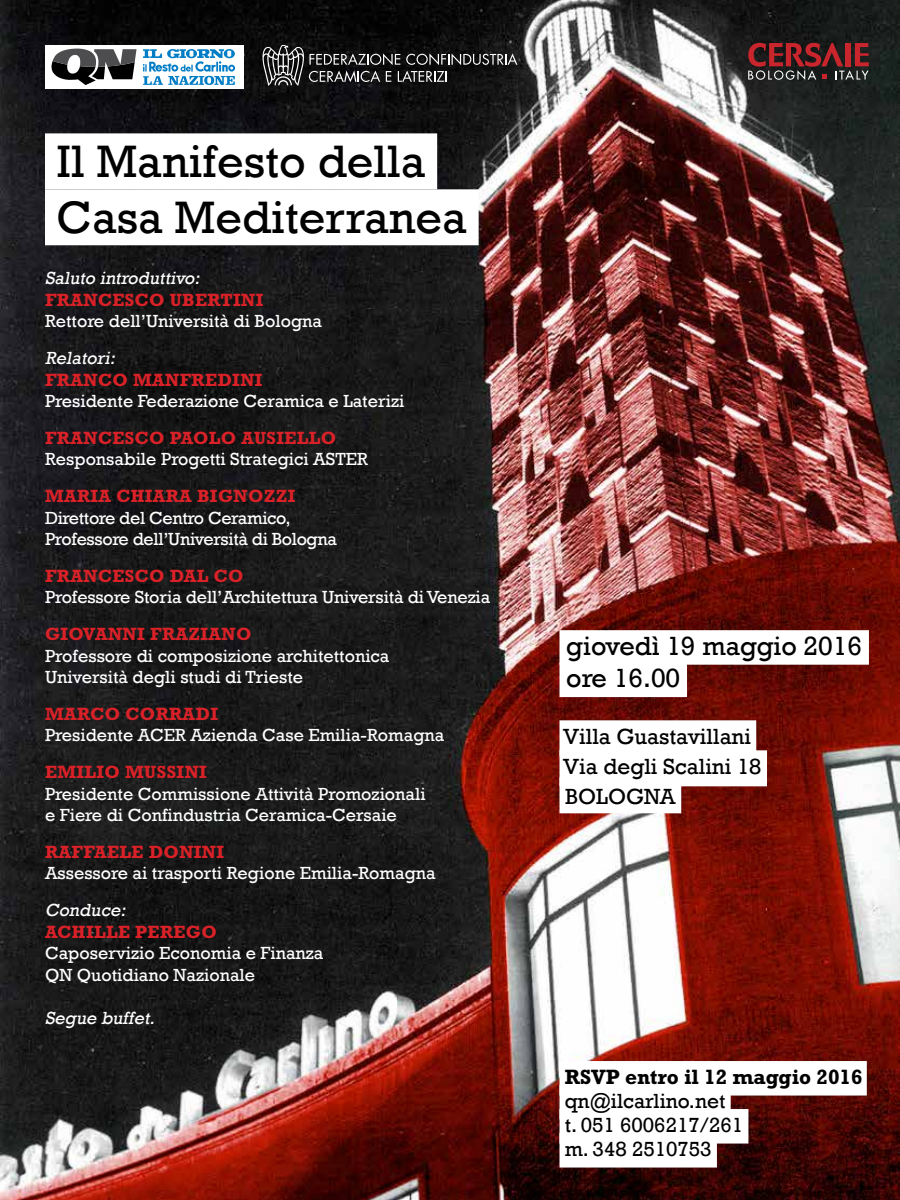
<style>
.page{position:relative;width:900px;height:1200px;background:#fff}
.page>*{position:absolute;margin:0;border:0;box-sizing:border-box;transform-origin:0 0}
.t1{font:46.65px/55.9px "Rockwell";color:#000}
.t2{font:27px/32.4px "Rockwell";color:#000}
.t3{font:22.5px/30px "Rockwell";color:#000}
.t4{font:21px/24px "Rockwell";color:#000}
.t5{font:700 21px "Rockwell";color:#000}
.t6{font:18px/21.6px "Rockwell";color:#fff}
.t7{font:700 18px "Rockwell";letter-spacing:.02em;color:#da2128}
.t8{font:18px/21.6px "Rockwell";letter-spacing:-.02em;color:#fff}
.t9{font:italic 18px "Rockwell";color:#fff}
</style>
<div class="page">
<img style="left:0;top:0;width:900px;height:1200px">
<div style="left:45px;top:133px;width:392px;height:56px;background:#fff"></div>
<div style="left:45px;top:189px;width:434px;height:56px;background:#fff"></div>
<svg style="left:262px;top:45px;width:255px;height:41px;background:#343434"></svg>
<svg style="left:748px;top:43px;width:121px;height:37px;background:#5f2b2d"></svg>
<div style="left:45px;top:45px;width:199px;height:44px;background:#fff"></div>
<svg style="left:51px;top:48px;width:86px;height:37px"></svg>
<svg style="left:143px;top:49px;width:92px;height:36px"></svg>
<div style="left:560px;top:630px;width:309px;height:35px;background:#fff"></div>
<div style="left:560px;top:663px;width:127px;height:34px;background:#fff"></div>
<div style="left:560px;top:720px;width:196px;height:36px;background:#fff"></div>
<div style="left:560px;top:750px;width:207px;height:36px;background:#fff"></div>
<div style="left:560px;top:777px;width:121px;height:36px;background:#fff"></div>
<div style="left:560px;top:1061px;width:307px;height:35px;background:#fff"></div>
<div style="left:560px;top:1085px;width:171px;height:35px;background:#fff"></div>
<div style="left:560px;top:1109px;width:188px;height:35px;background:#fff"></div>
<div style="left:560px;top:1133px;width:157px;height:35px;background:#fff"></div>
<h1 class="t1" style="left:57px;top:134px;width:412px">Il Manifesto della<br>Casa Mediterranea</h1>
<p class="t9" style="left:45px;top:268px;width:160px">Saluto introduttivo:</p>
<p class="t7" style="left:45px;top:289px;width:220px">FRANCESCO UBERTINI</p>
<p class="t6" style="left:45px;top:311px;width:279px">Rettore dell’Università di Bologna</p>
<p class="t9" style="left:45px;top:348px;width:75px">Relatori:</p>
<p class="t7" style="left:45px;top:369px;width:219px">FRANCO MANFREDINI</p>
<p class="t6" style="left:45px;top:391px;width:361px">Presidente Federazione Ceramica e Laterizi</p>
<p class="t7" style="left:45px;top:427px;width:293px">FRANCESCO PAOLO AUSIELLO</p>
<p class="t6" style="left:45px;top:449px;width:324px">Responsabile Progetti Strategici ASTER</p>
<p class="t7" style="left:45px;top:485px;width:252px">MARIA CHIARA BIGNOZZI</p>
<p class="t8" style="left:45px;top:507px;width:294px">Direttore del Centro Ceramico,<br>Professore dell’Università di Bologna</p>
<p class="t7" style="left:45px;top:565px;width:200px">FRANCESCO DAL CO</p>
<p class="t6" style="left:45px;top:587px;width:447px">Professore Storia dell’Architettura Università di Venezia</p>
<p class="t7" style="left:45px;top:623px;width:208px">GIOVANNI FRAZIANO</p>
<p class="t6" style="left:45px;top:645px;width:346px">Professore di composizione architettonica<br>Università degli studi di Trieste</p>
<p class="t7" style="left:45px;top:703px;width:175px">MARCO CORRADI</p>
<p class="t6" style="left:45px;top:725px;width:401px">Presidente ACER Azienda Case Emilia-Romagna</p>
<p class="t7" style="left:45px;top:761px;width:164px">EMILIO MUSSINI</p>
<p class="t6" style="left:45px;top:783px;width:382px">Presidente Commissione Attività Promozionali e Fiere di Confindustria Ceramica-Cersaie</p>
<p class="t7" style="left:45px;top:841px;width:181px">RAFFAELE DONINI</p>
<p class="t6" style="left:45px;top:863px;width:392px">Assessore ai trasporti Regione Emilia-Romagna</p>
<p class="t9" style="left:45px;top:900px;width:86px">Conduce:</p>
<p class="t7" style="left:45px;top:921px;width:173px">ACHILLE PEREGO</p>
<p class="t6" style="left:45px;top:943px;width:280px">Caposervizio Economia e Finanza<br>QN Quotidiano Nazionale</p>
<p class="t9" style="left:45px;top:1008px;width:115px">Segue buffet.</p>
<h2 class="t2" style="left:566px;top:630px;width:297px">giovedì 19 maggio 2016 ore 16.00</h2>
<p class="t3" style="left:563px;top:722px;width:200px">Villa Guastavillani<br>Via degli Scalini 18<br>BOLOGNA</p>
<p class="t5" style="left:565px;top:1065px;width:300px">RSVP entro il 12 maggio 2016</p>
<p class="t4" style="left:565px;top:1090px;width:180px">qn@ilcarlino.net<br>t. 051 6006217/261 m. 348 2510753</p>
</div>
